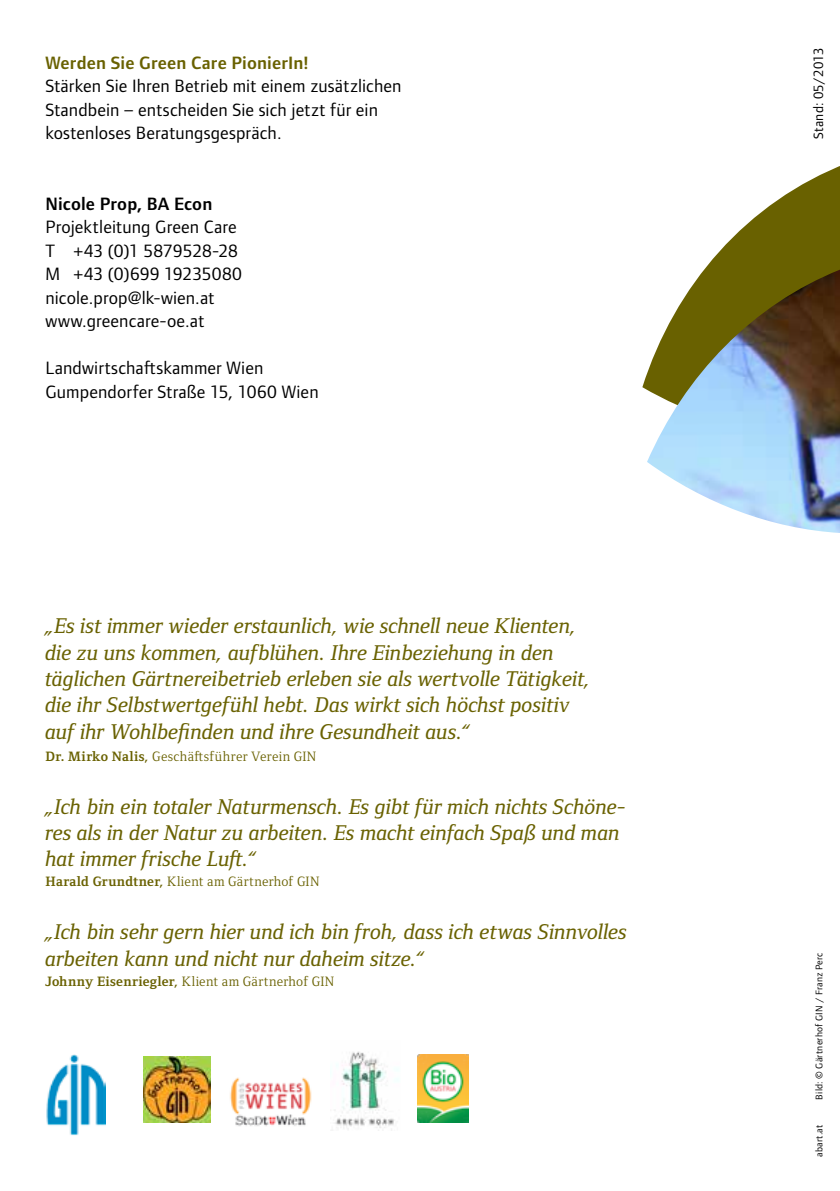
<style>
.page{position:relative;width:840px;height:1191px;background:#fff}
.page>*{position:absolute;margin:0;border:0;box-sizing:border-box;transform-origin:0 0}
.t1{font:italic 22px/26.4px "Foundry Form Serif Med";color:#696100}
.t2{font:18.4px/23.4px "Foundry Form Sans";letter-spacing:.01em;color:#000}
.t3{font:600 18.4px "Foundry Form Sans";letter-spacing:.01em;color:#696100}
.t4{font:600 18.4px "Foundry Form Sans";letter-spacing:.01em;color:#000}
.t5{font:14px "Foundry Form Serif";letter-spacing:.02em;color:#696100}
.t6{font:14px "Foundry Form Sans";letter-spacing:.015em;color:#000}
.t7{font:10px "Foundry Form Sans";letter-spacing:.025em;color:#000}
.s1{font-weight:700}
</style>
<div class="page">
<svg style="left:642px;top:166px;width:197px;height:224px"></svg>
<img style="left:646px;top:270px;width:193px;height:263px">
<img style="left:230px;top:1077px;width:82px;height:49px">
<img style="left:143px;top:1056px;width:67px;height:66px">
<img style="left:46px;top:1055px;width:59px;height:80px">
<img style="left:417px;top:1054px;width:51px;height:69px">
<img style="left:330px;top:1051px;width:68px;height:79px">
<p class="t3" style="left:45px;top:52px;width:264px">Werden Sie Green Care PionierIn!</p>
<p class="t2" style="left:45px;top:75px;width:357px">Stärken Sie Ihren Betrieb mit einem zusätzlichen<br>Standbein – entscheiden Sie sich jetzt für ein kostenloses Beratungsgespräch.</p>
<p class="t4" style="left:45px;top:193px;width:168px">Nicole Prop, BA Econ</p>
<p class="t2" style="left:45px;top:216px;width:198px">Projektleitung Green Care<br>T +43 (0)1 5879528-28<br>M +43 (0)699 19235080 nicole.prop@lk-wien.at www.greencare-oe.at</p>
<p class="t2" style="left:45px;top:356px;width:274px">Landwirtschaftskammer Wien<br>Gumpendorfer Straße 15, 1060 Wien</p>
<p class="t1" style="left:45px;top:612px;width:546px">„Es ist immer wieder erstaunlich, wie schnell neue Klienten, die zu uns kommen, aufblühen. Ihre Einbeziehung in den täglichen Gärtnereibetrieb erleben sie als wertvolle Tätigkeit, die ihr Selbstwertgefühl hebt. Das wirkt sich höchst positiv auf ihr Wohlbefinden und ihre Gesundheit aus.“</p>
<p class="t5" style="left:45px;top:748px;width:272px"><span class="s1">Dr. Mirko Nalis,</span> Geschäftsführer Verein GIN</p>
<p class="t1" style="left:45px;top:793px;width:581px">„Ich bin ein totaler Naturmensch. Es gibt für mich nichts Schöne&shy;res als in der Natur zu arbeiten. Es macht einfach Spaß und man hat immer frische Luft.“</p>
<p class="t5" style="left:45px;top:874px;width:275px"><span class="s1">Harald Grundtner,</span> Klient am Gärtnerhof GIN</p>
<p class="t1" style="left:45px;top:918px;width:582px">„Ich bin sehr gern hier und ich bin froh, dass ich etwas Sinnvolles arbeiten kann und nicht nur daheim sitze.“</p>
<p class="t5" style="left:45px;top:973px;width:290px"><span class="s1">Johnny Eisenriegler,</span> Klient am Gärtnerhof GIN</p>
<p class="t6" style="left:809px;top:139px;width:93px;rotate:-90deg">Stand: 05/2013</p>
<p class="t7" style="left:812px;top:1099px;width:149px;rotate:-90deg">Bild: © Gärtnerhof GIN / Franz Perc</p>
<p class="t7" style="left:812px;top:1157px;width:34px;rotate:-90deg">abart.at</p>
</div>
